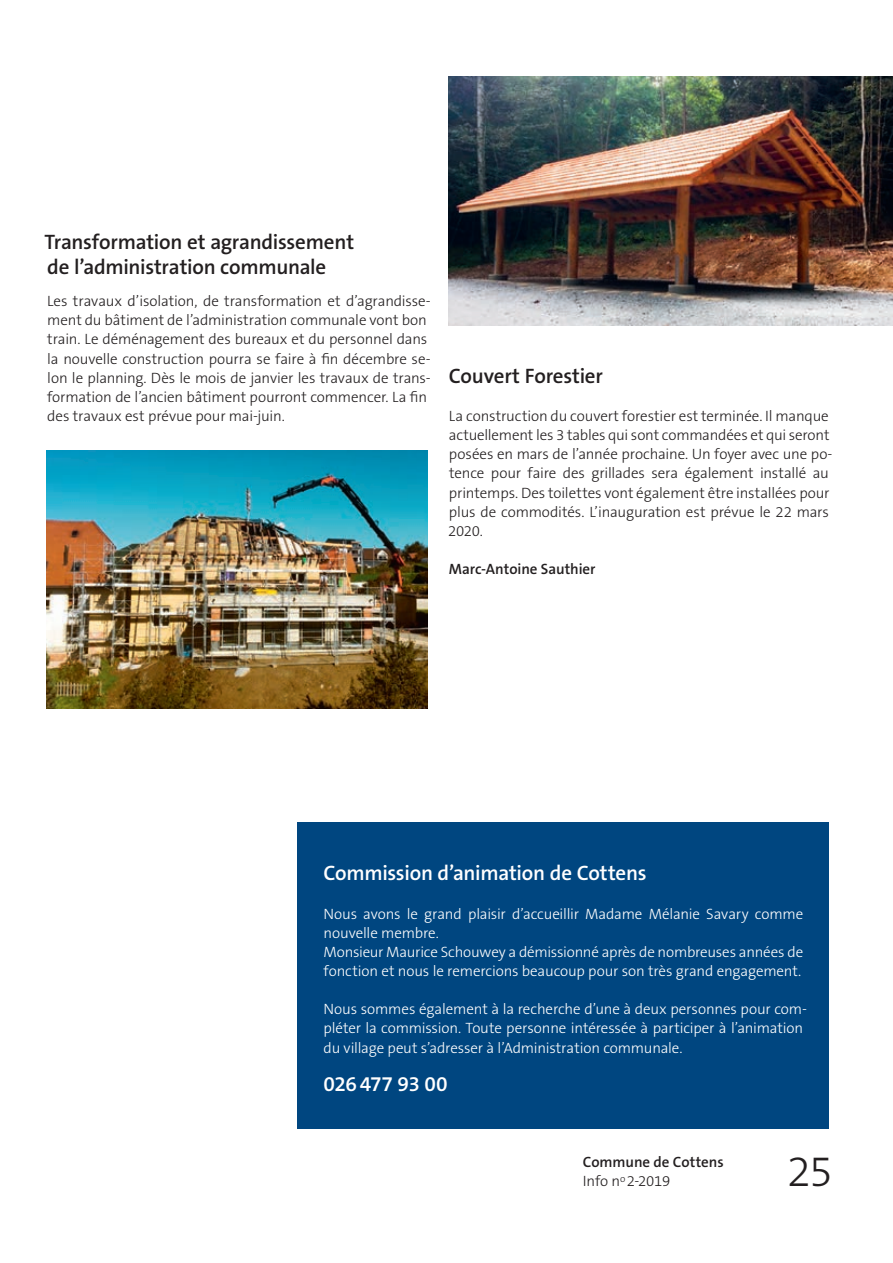
<style>
.page{position:relative;width:893px;height:1263px;background:#fff}
.page>*{position:absolute;margin:0;border:0;box-sizing:border-box;transform-origin:0 0}
.t1{font:300 43.5px "The Sans B W3";color:#231f20}
.t2{font:600 21px/25.2px "The Sans B W6";letter-spacing:-.01em;color:#231f20}
.t3{font:600 21px "The Sans B W6";letter-spacing:-.015em;color:#fff}
.t4{font:300 15px/19.2px "The Sans B W3";letter-spacing:-.01em;color:#231f20}
.t5{font:300 15px/19.2px "The Sans B W3";letter-spacing:-.01em;color:#fff}
.t6{font:600 15px "The Sans B W6";letter-spacing:-.005em;color:#231f20}
</style>
<div class="page">
<img style="left:47px;top:451px;width:380px;height:257px">
<div style="left:298px;top:823px;width:531px;height:306px;background:#004680"></div>
<img style="left:449px;top:77px;width:444px;height:248px">
<h2 class="t2" style="left:45px;top:229px;width:311px">Transformation et agrandissement de l’administration communale</h2>
<p class="t4" style="left:47px;top:292px;width:385px">Les travaux d’isolation, de transformation et d’agrandisse&shy;ment du bâtiment de l’administration communale vont bon train. Le déménagement des bureaux et du personnel dans la nouvelle construction pourra se faire à fin décembre se&shy;lon le planning. Dès le mois de janvier les travaux de trans&shy;formation de l’ancien bâtiment pourront commencer. La fin des travaux est prévue pour mai-juin.</p>
<h2 class="t2" style="left:449px;top:363px;width:156px">Couvert Forestier</h2>
<p class="t4" style="left:448px;top:406px;width:386px">La construction du couvert forestier est terminée. Il manque actuellement les 3 tables qui sont commandées et qui seront posées en mars de l’année prochaine. Un foyer avec une po&shy;tence pour faire des grillades sera également installé au printemps. Des toilettes vont également être installées pour plus de commodités. L’inauguration est prévue le 22 mars 2020.</p>
<p class="t6" style="left:449px;top:559px;width:148px">Marc-Antoine Sauthier</p>
<h2 class="t3" style="left:323px;top:860px;width:325px">Commission d’animation de Cottens</h2>
<p class="t5" style="left:323px;top:904px;width:481px">Nous avons le grand plaisir d’accueillir Madame Mélanie Savary comme nouvelle membre.<br>Monsieur Maurice Schouwey a démissionné après de nombreuses années de fonction et nous le remercions beaucoup pour son très grand engagement.</p>
<p class="t5" style="left:323px;top:1000px;width:485px">Nous sommes également à la recherche d’une à deux personnes pour com&shy;pléter la commission. Toute personne intéressée à participer à l’animation du village peut s’adresser à l’Administration communale.</p>
<h2 class="t3" style="left:324px;top:1070px;width:126px">026477 93 00</h2>
<p class="t6" style="left:583px;top:1152px;width:142px">Commune de Cottens</p>
<p class="t4" style="left:583px;top:1172px;width:89px">Info n<sup>o</sup>2-2019</p>
<h1 class="t1" style="left:787px;top:1144px;width:48px">25</h1>
</div>
